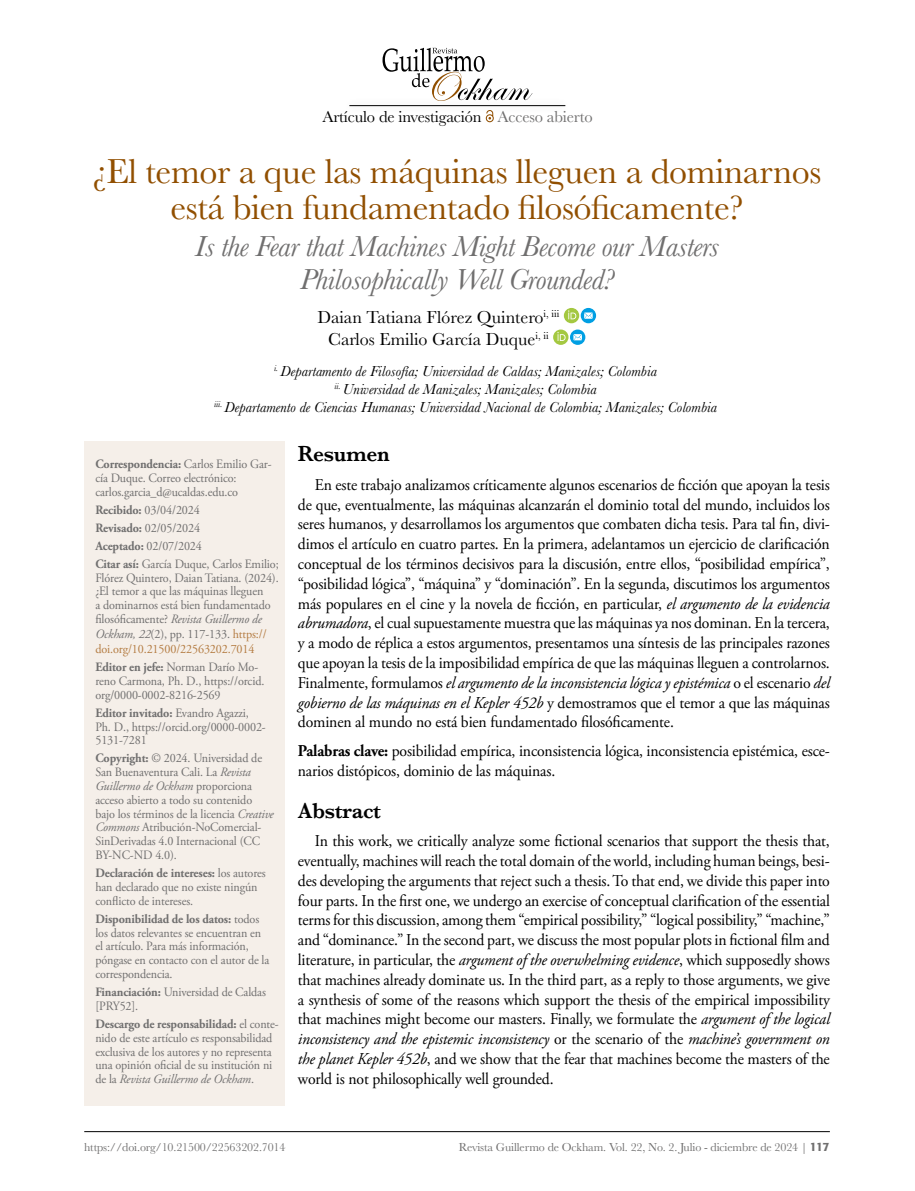
<style>
.page{position:relative;width:915px;height:1191px;background:#fff}
.page>*{position:absolute;margin:0;border:0;box-sizing:border-box;transform-origin:0 0}
.t1{font:36px/36px "Baskerville";letter-spacing:-.01em;color:#914f00;text-align:center}
.t2{font:italic 30px/33px "Baskerville";letter-spacing:-.015em;color:#706f6f;text-align:center}
.t3{font:600 22.5px "Baskerville";letter-spacing:-.01em;color:#000;scale:.95 1}
.t4{font:18px/21.6px "Baskerville";color:#000;text-align:center}
.t5{font:16.5px/19.8px "Adobe Garamond Pro";letter-spacing:-.01em;color:#000;text-align:justify;scale:.95 1}
.t6{font:16.5px "Baskerville";letter-spacing:-.01em;color:#000}
.t7{font:italic 15px/18px "Baskerville";color:#000;text-align:center}
.t8{font:12.75px/13.8px "Adobe Garamond Pro";letter-spacing:-.01em;color:#706f6f;scale:.95 1}
.t9{font:12.75px/15px "Adobe Garamond Pro";letter-spacing:-.01em;color:#b47c42;scale:.95 1}
.t10{font:12px "Baskerville";letter-spacing:-.01em;color:#706f6f}
.s1{color:#706f6f}
.s2{font-weight:700}
.s3{font-style:italic}
.s4{font-style:italic;color:#706f6f}
.s5{font-family:"Formata";font-weight:500}
</style>
<div class="page">
<div style="left:84px;top:441px;width:201px;height:665px;background:#f5efe9"></div>
<hr style="left:84px;top:1131px;width:745px;height:1px;background:#000">
<svg style="left:485px;top:114px;width:8px;height:8px"></svg>
<svg style="left:382px;top:48px;width:150px;height:49px"></svg>
<div style="left:342px;top:97px;width:230px;height:17px;background:#000;opacity:.3"></div>
<hr style="left:349px;top:105px;width:216px;height:1px;background:#000">
<svg style="left:563px;top:308px;width:16px;height:15px"></svg>
<svg style="left:568px;top:310px;width:8px;height:9px"></svg>
<svg style="left:580px;top:308px;width:16px;height:15px"></svg>
<svg style="left:584px;top:312px;width:8px;height:7px"></svg>
<svg style="left:553px;top:329px;width:15px;height:16px"></svg>
<svg style="left:557px;top:332px;width:8px;height:9px"></svg>
<svg style="left:570px;top:329px;width:15px;height:16px"></svg>
<svg style="left:573px;top:334px;width:8px;height:6px"></svg>
<p class="t6" style="left:322px;top:106px;width:272px">Artículo de investigación <span class="s1">Acceso abierto</span></p>
<h1 class="t1" style="left:92px;top:153px;width:730px">¿El temor a que las máquinas lleguen a dominarnos está bien fundamentado filosóficamente?</h1>
<h2 class="t2" style="left:195px;top:230px;width:525px">Is the Fear that Machines Might Become our Masters<br>Philosophically Well Grounded?</h2>
<p class="t4" style="left:317px;top:307px;width:243px">Daian Tatiana Flórez Quintero<sup>i,</sup> <sup>iii<br></sup>Carlos Emilio García Duque<sup>i,</sup> <sup>ii</sup></p>
<p class="t7" style="left:214px;top:362px;width:504px"><sup>i.</sup> Departamento de Filosofía; Universidad de Caldas; Manizales; Colombia<br><sup>ii.</sup> Universidad de Manizales; Manizales; Colombia<br><sup>iii.</sup> Departamento de Ciencias Humanas; Universidad Nacional de Colombia; Manizales; Colombia</p>
<p class="t8" style="left:95px;top:457px;width:187px"><span class="s2">Correspondencia:</span> Carlos Emilio Gar&shy;cía Duque. Correo electrónico: carlos.garcia_d@ucaldas.edu.co</p>
<p class="t8" style="left:95px;top:501px;width:194px;line-height:18px"><span class="s2">Recibido:</span> 03/04/2024<br><span class="s2">Revisado:</span> 02/05/2024<br><span class="s2">Aceptado:</span> 02/07/2024<br><span class="s2">Citar así:</span> García Duque, Carlos Emilio;</p>
<p class="t8" style="left:95px;top:571px;width:194px">Flórez Quintero, Daian Tatiana. (2024). ¿El temor a que las máquinas lleguen<br>a dominarnos está bien fundamentado filosóficamente? <span class="s3">Revista Guillermo de</span></p>
<p class="t9" style="left:95px;top:627px;width:182px"><span class="s4">Ockham, 22</span><span class="s1">(2), pp. 117-133.</span> https:// doi.org/10.21500/22563202.7014</p>
<p class="t8" style="left:95px;top:660px;width:179px"><span class="s2">Editor en jefe:</span> Norman Darío Mo&shy;reno Carmona, Ph. D., https://orcid. org/0000-0002-8216-2569</p>
<p class="t8" style="left:95px;top:706px;width:181px"><span class="s2">Editor invitado:</span> Evandro Agazzi,<br>Ph. D., https://orcid.org/0000-0002-<br>5131-7281</p>
<p class="t8" style="left:95px;top:752px;width:189px"><span class="s2">Copyright:</span> © 2024. Universidad de San Buenaventura Cali. La <span class="s3">Revista Guillermo de Ockham</span> proporciona acceso abierto a todo su contenido bajo los términos de la licencia <span class="s3">Creative Commons</span> Atribución-NoComercial-SinDerivadas 4.0 Internacional (CC BY-NC-ND 4.0).</p>
<p class="t8" style="left:95px;top:866px;width:181px"><span class="s2">Declaración de intereses:</span> los autores han declarado que no existe ningún conflicto de intereses.</p>
<p class="t8" style="left:95px;top:912px;width:185px"><span class="s2">Disponibilidad de los datos:</span> todos los datos relevantes se encuentran en el artículo. Para más información, póngase en contacto con el autor de la correspondencia.</p>
<p class="t8" style="left:95px;top:985px;width:181px"><span class="s2">Financiación:</span> Universidad de Caldas [PRY52].</p>
<p class="t8" style="left:95px;top:1017px;width:194px"><span class="s2">Descargo de responsabilidad:</span> el conte&shy;nido de este artículo es responsabilidad exclusiva de los autores y no representa una opinión oficial de su institución ni de la <span class="s3">Revista Guillermo de Ockham</span>.</p>
<h3 class="t3" style="left:298px;top:438px;width:98px">Resumen</h3>
<p class="t5" style="left:298px;top:475px;width:561px;text-indent:17px">En este trabajo analizamos críticamente algunos escenarios de ficción que apoyan la tesis de que, eventualmente, las máquinas alcanzarán el dominio total del mundo, incluidos los seres humanos, y desarrollamos los argumentos que combaten dicha tesis. Para tal fin, divi&shy;dimos el artículo en cuatro partes. En la primera, adelantamos un ejercicio de clarificación conceptual de los términos decisivos para la discusión, entre ellos, “posibilidad empírica”, “posibilidad lógica”, “máquina” y “dominación”. En la segunda, discutimos los argumentos más populares en el cine y la novela de ficción, en particular, <span class="s3">el argumento de la evidencia abrumadora</span>, el cual supuestamente muestra que las máquinas ya nos dominan. En la tercera, y a modo de réplica a estos argumentos, presentamos una síntesis de las principales razones que apoyan la tesis de la imposibilidad empírica de que las máquinas lleguen a controlarnos.<br>Finalmente, formulamos <span class="s3">el argumento de la inconsistencia lógica y epistémica</span> o el escenario <span class="s3">del gobierno de las máquinas en el Kepler 452b</span> y demostramos que el temor a que las máquinas dominen al mundo no está bien fundamentado filosóficamente.</p>
<p class="t5" style="left:298px;top:741px;width:561px"><span class="s2">Palabras clave:</span> posibilidad empírica, inconsistencia lógica, inconsistencia epistémica, esce&shy;narios distópicos, dominio de las máquinas.</p>
<h3 class="t3" style="left:298px;top:794px;width:89px">Abstract</h3>
<p class="t5" style="left:298px;top:831px;width:561px;text-indent:17px">In this work, we critically analyze some fictional scenarios that support the thesis that, eventually, machines will reach the total domain of the world, including human beings, besi&shy;des developing the arguments that reject such a thesis. To that end, we divide this paper into four parts. In the first one, we undergo an exercise of conceptual clarification of the essential terms for this discussion, among them “empirical possibility,” “logical possibility,” “machine,” and “dominance.” In the second part, we discuss the most popular plots in fictional film and literature, in particular, the <span class="s3">argument of the overwhelming evidence</span>, which supposedly shows that machines already dominate us. In the third part, as a reply to those arguments, we give a synthesis of some of the reasons which support the thesis of the empirical impossibility that machines might become our masters. Finally, we formulate the <span class="s3">argument of the logical inconsistency and the epistemic inconsistency</span> or the scenario of the <span class="s3">machine’s government on the planet Kepler 452b</span>, and we show that the fear that machines become the masters of the world is not philosophically well grounded.</p>
<p class="t10" style="left:84px;top:1139px;width:203px">https://doi.org/10.21500/22563202.7014</p>
<p class="t10" style="left:459px;top:1139px;width:372px">Revista Guillermo de Ockham. Vol. 22, No. 2. Julio - diciembre de 2024 | <span class="s5">117</span></p>
</div>
